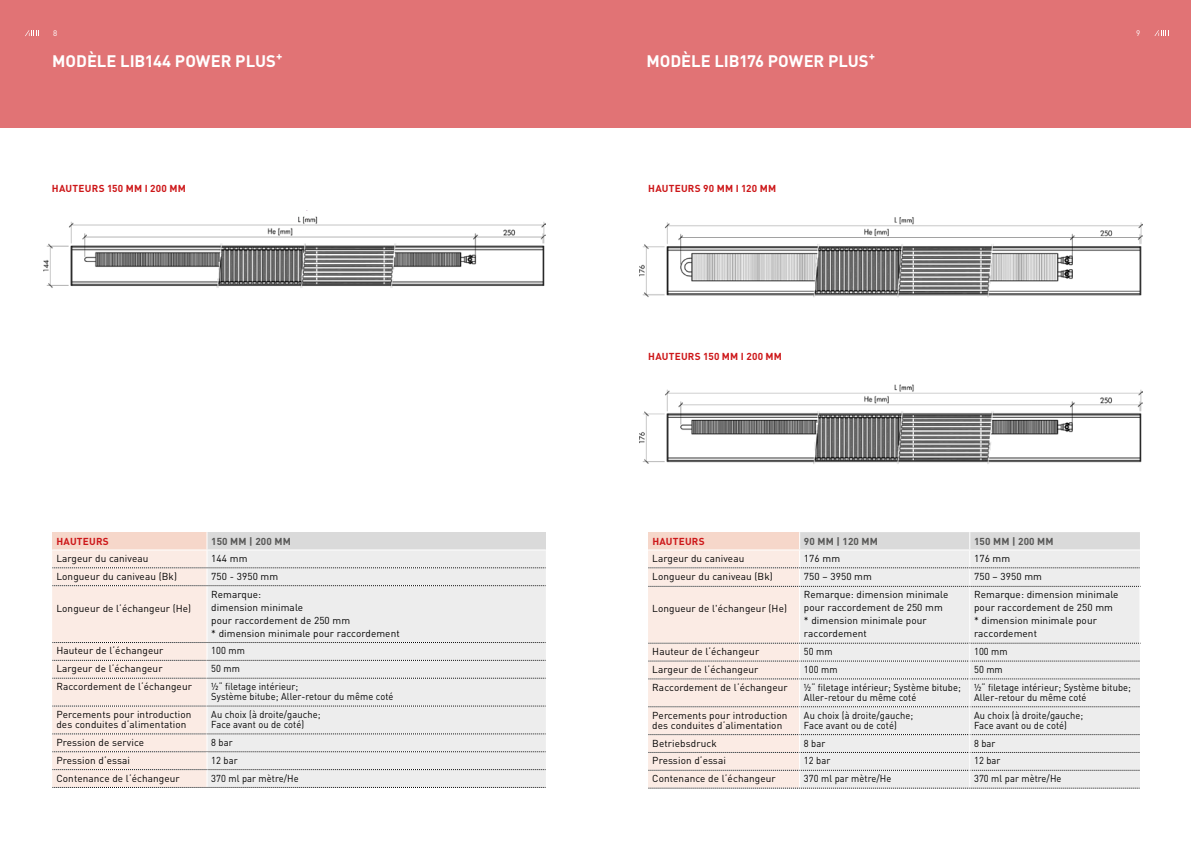
<style>
.page{position:relative;width:1191px;height:842px;background:#fff}
.page>*{position:absolute;margin:0;border:0;box-sizing:border-box;transform-origin:0 0}
.t1{font:700 16.5px "DIN Pro";color:#fff}
.t2{font:10px/13px "DIN Pro";letter-spacing:.01em;color:#000}
.t3{font:10px/10px "DIN Pro";letter-spacing:.01em;color:#000;scale:.93 1}
.t4{font:700 10px "DIN Pro";letter-spacing:.02em;color:#cd1719}
.t5{font:700 10px "DIN Pro";letter-spacing:.01em;color:#575756}
.t6{font:8px "DIN Pro";color:#fff}
</style>
<div class="page">
<div style="left:0;top:0;width:1191px;height:128px;background:#e17375"></div>
<svg style="left:1154px;top:30px;width:15px;height:6px"></svg>
<img style="left:43px;top:210px;width:503px;height:78px">
<img style="left:639px;top:217px;width:503px;height:81px">
<img style="left:639px;top:384px;width:503px;height:80px">
<svg style="left:52px;top:532px;width:494px;height:256px"></svg>
<svg style="left:648px;top:532px;width:493px;height:257px"></svg>
<svg style="left:25px;top:30px;width:14px;height:6px"></svg>
<p class="t6" style="left:53px;top:28px;width:6px">8</p>
<h1 class="t1" style="left:52px;top:50px;width:231px">MODÈLE LIB144 POWER PLUS<sup>+</sup></h1>
<h1 class="t1" style="left:646px;top:50px;width:230px">MODÈLE LIB176 POWER PLUS<sup>+</sup></h1>
<p class="t4" style="left:52px;top:182px;width:135px">HAUTEURS 150 MM I 200 MM</p>
<p class="t4" style="left:648px;top:182px;width:130px">HAUTEURS 90 MM I 120 MM</p>
<p class="t4" style="left:648px;top:350px;width:135px">HAUTEURS 150 MM I 200 MM</p>
<p class="t6" style="left:1136px;top:28px;width:6px">9</p>
<p class="t4" style="left:56px;top:535px;width:54px">HAUTEURS</p>
<p class="t5" style="left:211px;top:535px;width:81px">150 MM | 200 MM</p>
<p class="t2" style="left:56px;top:551px;width:94px">Largeur du caniveau</p>
<p class="t2" style="left:211px;top:551px;width:38px">144 mm</p>
<p class="t2" style="left:56px;top:569px;width:122px">Longueur du caniveau (Bk)</p>
<p class="t2" style="left:211px;top:569px;width:69px">750 - 3950 mm</p>
<p class="t2" style="left:56px;top:601px;width:136px">Longueur de l‘échangeur (He)</p>
<p class="t2" style="left:211px;top:587px;width:190px">Remarque:<br>dimension minimale<br>pour raccordement de 250 mm<br>* dimension minimale pour raccordement</p>
<p class="t4" style="left:652px;top:535px;width:54px">HAUTEURS</p>
<p class="t5" style="left:804px;top:535px;width:76px">90 MM | 120 MM</p>
<p class="t5" style="left:974px;top:535px;width:81px">150 MM | 200 MM</p>
<p class="t2" style="left:652px;top:551px;width:94px">Largeur du caniveau</p>
<p class="t2" style="left:804px;top:551px;width:38px">176 mm</p>
<p class="t2" style="left:974px;top:551px;width:38px">176 mm</p>
<p class="t2" style="left:652px;top:569px;width:122px">Longueur du caniveau (Bk)</p>
<p class="t2" style="left:804px;top:569px;width:70px">750 – 3950 mm</p>
<p class="t2" style="left:974px;top:569px;width:70px">750 – 3950 mm</p>
<p class="t2" style="left:652px;top:601px;width:136px">Longueur de l'échangeur (He)</p>
<p class="t2" style="left:804px;top:588px;width:146px">Remarque: dimension minimale pour raccordement de 250 mm * dimension minimale pour raccordement</p>
<p class="t2" style="left:974px;top:588px;width:146px">Remarque: dimension minimale pour raccordement de 250 mm * dimension minimale pour raccordement</p>
<p class="t2" style="left:56px;top:644px;width:108px">Hauteur de l‘échangeur</p>
<p class="t3" style="left:211px;top:645px;width:38px">100 mm</p>
<p class="t2" style="left:56px;top:662px;width:108px">Largeur de l‘échangeur</p>
<p class="t3" style="left:211px;top:663px;width:32px">50 mm</p>
<p class="t2" style="left:56px;top:680px;width:137px">Raccordement de l‘échangeur</p>
<p class="t3" style="left:211px;top:681px;width:197px">½“ filetage intérieur;<br>Système bitube; Aller-retour du même coté</p>
<p class="t2" style="left:56px;top:709px;width:137px;line-height:10px">Percements pour introduction des conduites d‘alimentation</p>
<p class="t3" style="left:211px;top:709px;width:119px">Au choix (à droite/gauche;<br>Face avant ou de coté)</p>
<p class="t2" style="left:56px;top:735px;width:89px">Pression de service</p>
<p class="t3" style="left:211px;top:737px;width:25px">8 bar</p>
<p class="t2" style="left:56px;top:753px;width:75px">Pression d‘essai</p>
<p class="t3" style="left:211px;top:755px;width:30px">12 bar</p>
<p class="t2" style="left:56px;top:771px;width:125px">Contenance de l‘échangeur</p>
<p class="t3" style="left:211px;top:772px;width:96px">370 ml par mètre/He</p>
<p class="t2" style="left:652px;top:645px;width:108px">Hauteur de l‘échangeur</p>
<p class="t3" style="left:804px;top:646px;width:32px">50 mm</p>
<p class="t3" style="left:974px;top:646px;width:38px">100 mm</p>
<p class="t2" style="left:652px;top:662px;width:108px">Largeur de l‘échangeur</p>
<p class="t3" style="left:804px;top:664px;width:38px">100 mm</p>
<p class="t3" style="left:974px;top:664px;width:32px">50 mm</p>
<p class="t2" style="left:652px;top:680px;width:137px">Raccordement de l‘échangeur</p>
<p class="t3" style="left:804px;top:682px;width:170px">½“ filetage intérieur; Système bitube;<br>Aller-retour du même coté</p>
<p class="t3" style="left:974px;top:682px;width:170px">½“ filetage intérieur; Système bitube;<br>Aller-retour du même coté</p>
<p class="t2" style="left:652px;top:710px;width:137px;line-height:10px">Percements pour introduction des conduites d‘alimentation</p>
<p class="t3" style="left:804px;top:710px;width:119px">Au choix (à droite/gauche;<br>Face avant ou de coté)</p>
<p class="t3" style="left:974px;top:710px;width:119px">Au choix (à droite/gauche;<br>Face avant ou de coté)</p>
<p class="t2" style="left:652px;top:736px;width:66px">Betriebsdruck</p>
<p class="t3" style="left:804px;top:737px;width:25px">8 bar</p>
<p class="t3" style="left:974px;top:737px;width:25px">8 bar</p>
<p class="t2" style="left:652px;top:754px;width:75px">Pression d‘essai</p>
<p class="t3" style="left:804px;top:755px;width:30px">12 bar</p>
<p class="t3" style="left:974px;top:755px;width:30px">12 bar</p>
<p class="t2" style="left:652px;top:772px;width:125px">Contenance de l‘échangeur</p>
<p class="t3" style="left:804px;top:773px;width:96px">370 ml par mètre/He</p>
<p class="t3" style="left:974px;top:773px;width:96px">370 ml par mètre/He</p>
</div>
